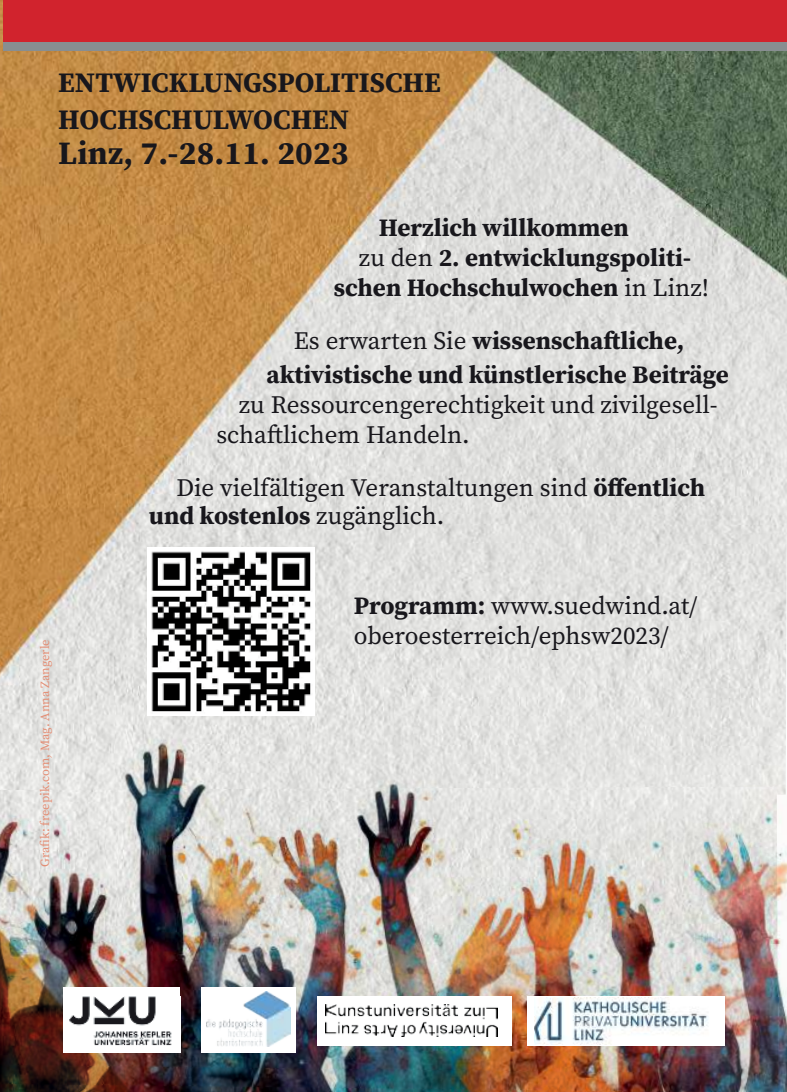
<style>
.page{position:relative;width:787px;height:1092px;background:#fff}
.page>*{position:absolute;margin:0;border:0;box-sizing:border-box;transform-origin:0 0}
.t1{font:700 32.5px "Source Serif Pro";letter-spacing:.005em;color:#18171c}
.t2{font:700 28px/36.8px "Source Serif Pro";color:#18171c}
.t3{font:25px/30px "Source Serif Pro";color:#18171c}
.t4{font:700 25px/33.2px "Source Serif Pro";color:#18171c}
.t5{font:12.5px "Source Serif Pro";color:#e48e75}
.s1{font-weight:400}
.s2{font-weight:700}
</style>
<div class="page">
<img style="left:0;top:0;width:787px;height:507px">
<img style="left:0;top:507px;width:787px;height:584px">
<div style="left:3px;top:8px;width:784px;height:42px;background:#888e91"></div>
<div style="left:3px;top:0;width:784px;height:41px;background:#d1232d"></div>
<img style="left:148px;top:548px;width:167px;height:167px">
<div style="left:63px;top:987px;width:117px;height:65px;background:#fff"></div>
<img style="left:69px;top:996px;width:103px;height:50px">
<div style="left:201px;top:987px;width:95px;height:65px;background:#fff"></div>
<img style="left:207px;top:991px;width:84px;height:54px">
<div style="left:527px;top:996px;width:198px;height:49px;background:#fff"></div>
<img style="left:535px;top:997px;width:173px;height:47px">
<div style="left:317px;top:996px;width:194px;height:49px;background:#fff"></div>
<img style="left:326px;top:1004px;width:171px;height:32px">
<p class="t2" style="left:58px;top:66px;width:382px">Entwicklungspolitische<br>Hochschulwochen</p>
<h1 class="t1" style="left:58px;top:140px;width:292px">Linz, 7.-28.11. 2023</h1>
<p class="t5" style="left:37px;top:866px;width:229px;rotate:-90deg">Grafik: freepik.com, Mag. Anna Zangerle</p>
<p class="t4" style="left:379px;top:213px;width:251px">Herzlich willkommen</p>
<p class="t4" style="left:359px;top:243px;width:334px"><span class="s1">zu den</span> 2. entwicklungspoliti-</p>
<p class="t4" style="left:334px;top:273px;width:376px">schen Hochschulwochen <span class="s1">in Linz!</span></p>
<p class="t4" style="left:266px;top:324px;width:464px;text-indent:28px"><span class="s1">Es erwarten Sie</span> wissenschaftliche, aktivistische und künstlerische Beiträge</p>
<p class="t3" style="left:216px;top:391px;width:503px;text-indent:22px">zu Ressourcengerechtigkeit und zivilgesell&shy;schaftlichem Handeln.</p>
<p class="t3" style="left:149px;top:476px;width:558px;line-height:27.5px;text-indent:28px">Die vielfältigen Veranstaltungen sind <span class="s2">öffentlich und kostenlos</span> zugänglich.</p>
<p class="t3" style="left:354px;top:590px;width:345px"><span class="s2">Programm:</span> www.suedwind.at/ oberoesterreich/ephsw2023/</p>
</div>
